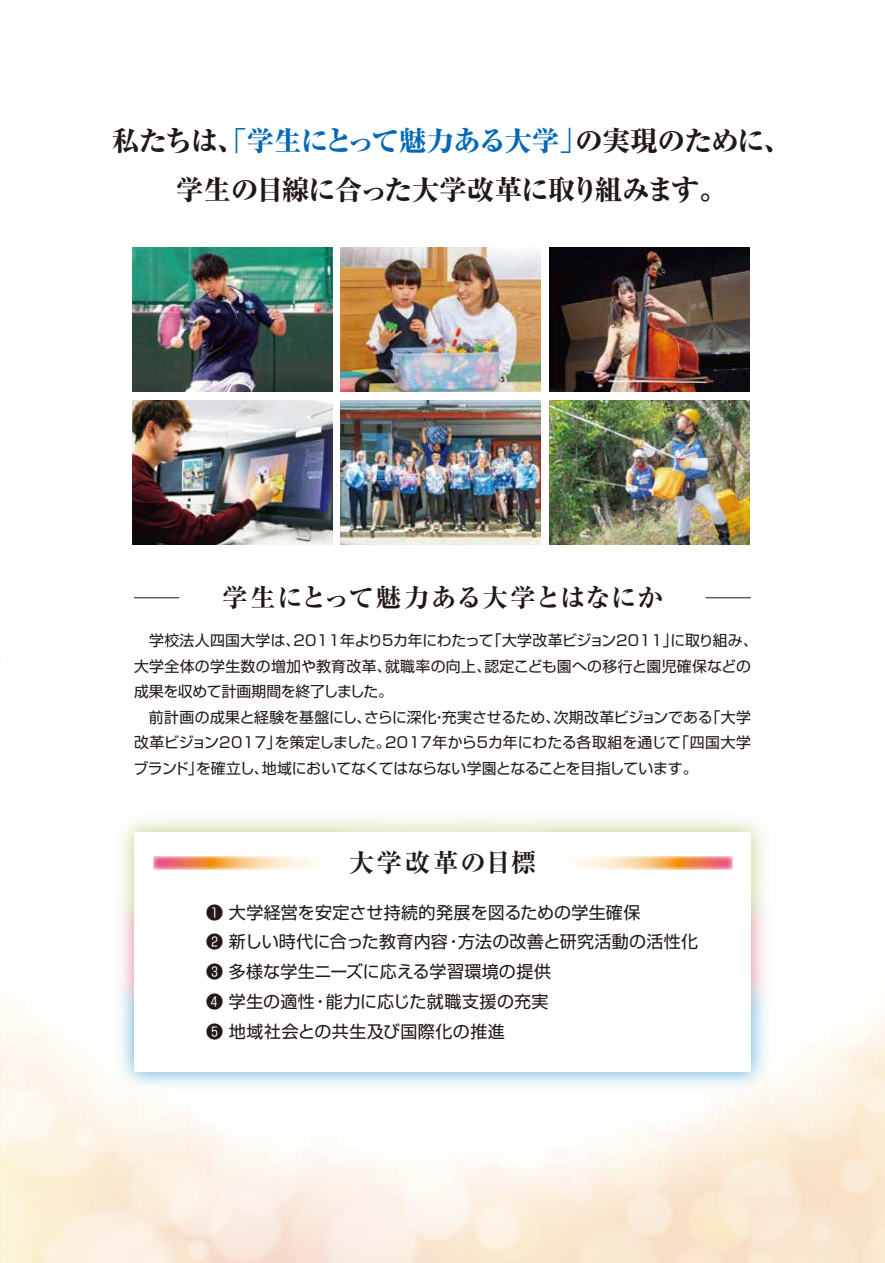
<style>
.page{position:relative;width:885px;height:1263px;background:#fff}
.page>*{position:absolute;margin:0;border:0;box-sizing:border-box;transform-origin:0 0}
.t1{font:800 27.6px/48.9px "Ryumin Pro";letter-spacing:-.03em;color:#221815;text-align:center}
.t2{font:700 expanded 25.5px "Ryumin Pro";letter-spacing:.025em;color:#221815}
.t3{font:700 expanded 25.5px "Ryumin Pro";letter-spacing:.095em;color:#221815}
.t4{font:16.95px/29.7px "Shin Go Pro";letter-spacing:.015em;color:#221815}
.t5{font:14.85px/25.5px "Shin Go Pro";color:#221815}
.s1{color:#0068b7}
</style>
<div class="page">
<img style="left:340px;top:400px;width:200px;height:130px">
<img style="left:340px;top:247px;width:200px;height:145px">
<img style="left:549px;top:247px;width:200px;height:145px">
<img style="left:132px;top:400px;width:200px;height:145px">
<img style="left:549px;top:400px;width:200px;height:145px">
<img style="left:132px;top:247px;width:200px;height:145px">
<div style="left:134px;top:832px;width:616px;height:240px;background:#fff"></div>
<svg style="left:153px;top:856px;width:579px;height:14px;background:#f7c09f"></svg>
<img style="left:313px;top:813px;width:262px;height:57px">
<img style="left:326px;top:826px;width:234px;height:44px">
<img style="left:167px;top:530px;width:550px;height:69px">
<hr style="left:134px;top:597px;width:45px;height:1px;background:#221815">
<hr style="left:705px;top:597px;width:45px;height:1px;background:#221815">
<h1 class="t1" style="left:112px;top:114px;width:680px">私たちは、<span class="s1">「学生にとって魅力ある大学」</span>の実現のために、学生の目線に合った大学改革に取り組みます。</h1>
<h2 class="t2" style="left:222px;top:577px;width:442px">学生にとって魅力ある大学とはなにか</h2>
<p class="t5" style="left:134px;top:626px;width:625px">　学校法人四国大学は、2011年より5カ年にわたって「大学改革ビジョン2011」に取り組み、大学全体の学生数の増加や教育改革、就職率の向上、認定こども園への移行と園児確保などの成果を収めて計画期間を終了しました。</p>
<p class="t5" style="left:133px;top:703px;width:619px;text-align:justify;text-indent:15px">前計画の成果と経験を基盤にし、さらに深化・充実させるため、次期改革ビジョンである「大学改革ビジョン2017」を策定しました。2017年から5カ年にわたる各取組を通じて「四国大学ブランド」を確立し、地域においてなくてはならない学園となることを目指しています。</p>
<h2 class="t3" style="left:348px;top:842px;width:189px">大学改革の目標</h2>
<p class="t4" style="left:206px;top:895px;width:493px">❶ 大学経営を安定させ持続的発展を図るための学生確保<br>❷ 新しい時代に合った教育内容・方法の改善と研究活動の活性化<br>❸ 多様な学生ニーズに応える学習環境の提供<br>❹ 学生の適性・能力に応じた就職支援の充実<br>❺ 地域社会との共生及び国際化の推進</p>
</div>
